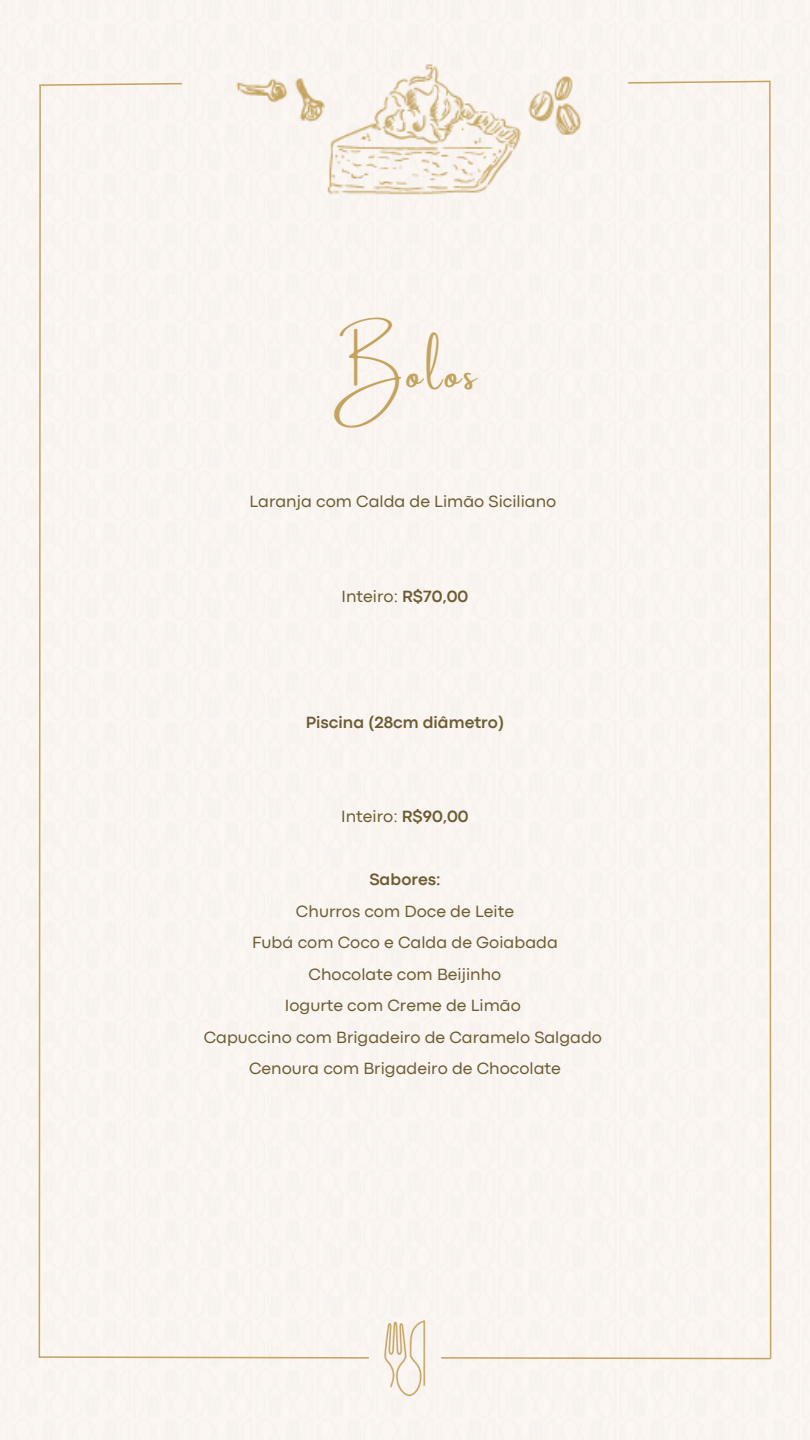
<style>
.page{position:relative;width:810px;height:1440px;background:#fff}
.page>*{position:absolute;margin:0;border:0;box-sizing:border-box;transform-origin:0 0}
.t1{font:45px "Amsterdam One";letter-spacing:.07em;color:#c3a35f}
.t2{font:17px "Codec Pro";color:#6c5c32}
.t3{font:700 17px "Codec Pro";color:#6c5c32}
.s1{font-weight:700}
</style>
<div class="page">
<div style="left:38px;top:82px;width:332px;height:1277px;background:#f9f5f1"></div>
<div style="left:440px;top:80px;width:332px;height:1280px;background:#f9f4f0"></div>
<img style="left:369px;top:1310px;width:72px;height:99px">
<img style="left:203px;top:28px;width:404px;height:190px">
<p class="t1" style="left:333px;top:348px;width:145px">Bolos</p>
<h1 class="t2" style="left:249px;top:496px;width:309px">Laranja com Calda de Limão Siciliano</h1>
<p class="t2" style="left:342px;top:590px;width:128px">Inteiro: <span class="s1">R$70,00</span></p>
<p class="t3" style="left:306px;top:716px;width:199px">Piscina (28cm diâmetro)</p>
<h2 class="t2" style="left:341px;top:811px;width:129px">Inteiro: <span class="s1">R$90,00</span></h2>
<p class="t3" style="left:369px;top:874px;width:73px">Sabores:</p>
<p class="t2" style="left:296px;top:905px;width:220px">Churros com Doce de Leite</p>
<p class="t2" style="left:252px;top:937px;width:307px">Fubá com Coco e Calda de Goiabada</p>
<p class="t2" style="left:309px;top:968px;width:194px">Chocolate com Beijinho</p>
<p class="t2" style="left:285px;top:1000px;width:238px">Iogurte com Creme de Limão</p>
<p class="t2" style="left:204px;top:1031px;width:400px">Capuccino com Brigadeiro de Caramelo Salgado</p>
<p class="t2" style="left:249px;top:1063px;width:313px">Cenoura com Brigadeiro de Chocolate</p>
</div>
